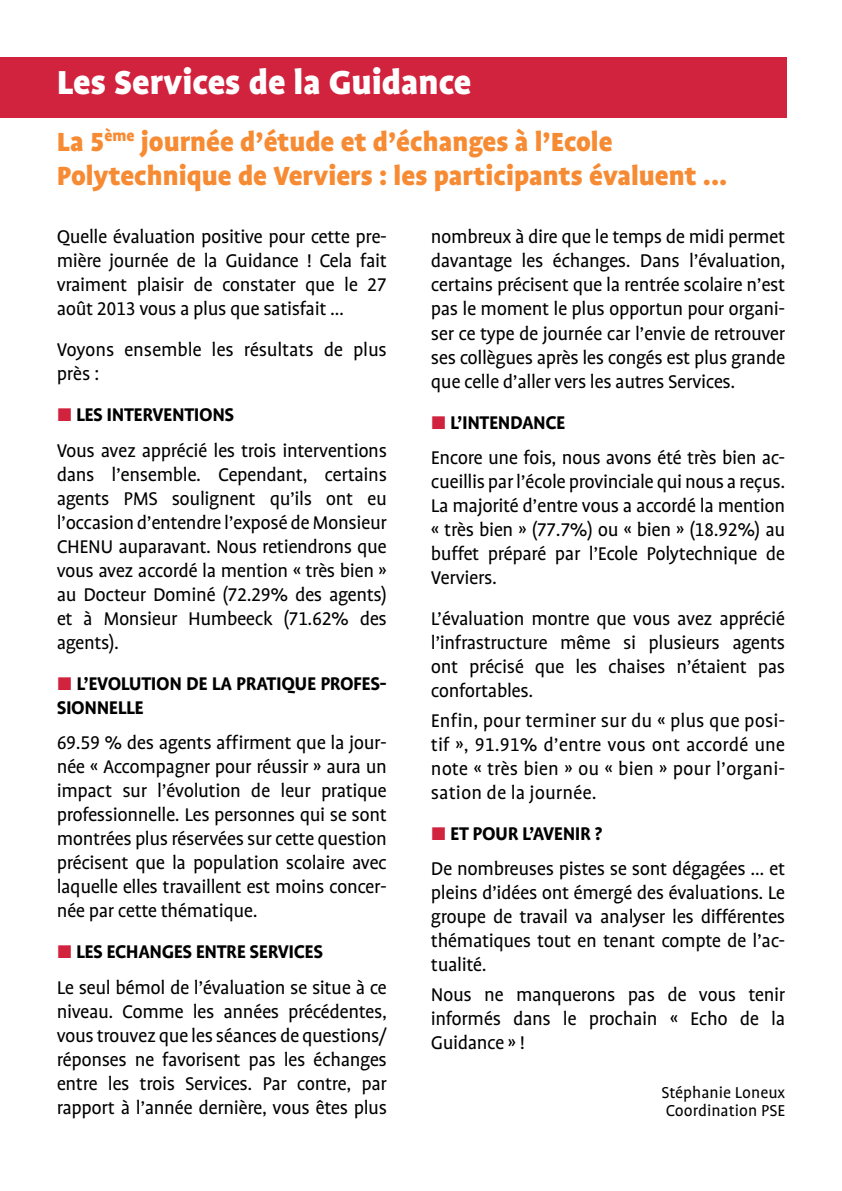
<style>
.page{position:relative;width:842px;height:1191px;background:#fff}
.page>*{position:absolute;margin:0;border:0;box-sizing:border-box;transform-origin:0 0}
.t1{font:900 38px "Profile OT";color:#fff}
.t2{font:900 30px/34px "Profile OT";color:#f68b33}
.t3{font:21px/24px "Profile OT";letter-spacing:-.02em;color:#000;text-align:justify}
.t4{font:700 21px/24px "Profile OT";letter-spacing:-.02em;color:#000}
.t5{font:18px/18px "Profile OT";color:#000}
.s1{font-weight:700;color:#d1223e}
.s2{font-weight:700}
.s3{color:#d1223e}
</style>
<div class="page">
<div style="left:0;top:57px;width:787px;height:61px;background:#d1223e"></div>
<h1 class="t1" style="left:57px;top:61px;width:416px">Les Services de la Guidance</h1>
<h2 class="t2" style="left:57px;top:126px;width:672px">La 5<sup>ème</sup> journée d’étude et d’échanges à l’Ecole<br>Polytechnique de Verviers : les participants évaluent ...</h2>
<p class="t3" style="left:57px;top:225px;width:332px">Quelle évaluation positive pour cette pre&shy;mière journée de la Guidance ! Cela fait vraiment plaisir de constater que le 27 août 2013 vous a plus que satisfait …</p>
<p class="t3" style="left:57px;top:338px;width:332px">Voyons ensemble les résultats de plus près :</p>
<p class="t3" style="left:57px;top:398px;width:332px;line-height:35.4px"><span class="s1">▪</span> <span class="s2">LES INTERVENTIONS<br></span>Vous avez apprécié les trois interventions</p>
<p class="t3" style="left:57px;top:463px;width:332px">dans l’ensemble. Cependant, certains agents PMS soulignent qu’ils ont eu l’occasion d’entendre l’exposé de Monsieur CHENU auparavant. Nous retiendrons que vous avez accordé la mention « très bien » au Docteur Dominé (72.29% des agents) et à Monsieur Humbeeck (71.62% des agents).</p>
<p class="t4" style="left:57px;top:672px;width:332px"><span class="s3">▪</span> L’EVOLUTION DE LA PRATIQUE PROFES-<br>SIONNELLE</p>
<p class="t3" style="left:57px;top:731px;width:332px">69.59 % des agents affirment que la jour&shy;née « Accompagner pour réussir » aura un impact sur l’évolution de leur pratique professionnelle. Les personnes qui se sont montrées plus réservées sur cette question précisent que la population scolaire avec laquelle elles travaillent est moins concer&shy;née par cette thématique.</p>
<p class="t3" style="left:57px;top:934px;width:332px;line-height:35.4px"><span class="s1">▪</span> <span class="s2">LES ECHANGES ENTRE SERVICES<br></span>Le seul bémol de l’évaluation se situe à ce</p>
<p class="t3" style="left:57px;top:999px;width:332px">niveau. Comme les années précédentes, vous trouvez que les séances de questions/ réponses ne favorisent pas les échanges entre les trois Services. Par contre, par rapport à l’année dernière, vous êtes plus</p>
<p class="t3" style="left:431px;top:225px;width:356px">nombreux à dire que le temps de midi permet davantage les échanges. Dans l’évaluation, certains précisent que la rentrée scolaire n’est pas le moment le plus opportun pour organi&shy;ser ce type de journée car l’envie de retrouver ses collègues après les congés est plus grande que celle d’aller vers les autres Services.</p>
<p class="t3" style="left:431px;top:405px;width:356px;line-height:35.4px"><span class="s1">▪</span> <span class="s2">L’INTENDANCE<br></span>Encore une fois, nous avons été très bien ac-</p>
<p class="t3" style="left:431px;top:470px;width:356px">cueillis par l’école provinciale qui nous a reçus.<br>La majorité d’entre vous a accordé la mention « très bien » (77.7%) ou « bien » (18.92%) au buffet préparé par l’Ecole Polytechnique de Verviers.</p>
<p class="t3" style="left:431px;top:607px;width:356px">L’évaluation montre que vous avez apprécié l’infrastructure même si plusieurs agents ont précisé que les chaises n’étaient pas confortables.</p>
<p class="t3" style="left:431px;top:708px;width:356px">Enfin, pour terminer sur du « plus que posi&shy;tif », 91.91% d’entre vous ont accordé une note « très bien » ou « bien » pour l’organi&shy;sation de la journée.</p>
<p class="t3" style="left:431px;top:816px;width:356px;line-height:35.4px"><span class="s1">▪</span> <span class="s2">ET POUR L’AVENIR ?<br></span>De nombreuses pistes se sont dégagées … et</p>
<p class="t3" style="left:431px;top:881px;width:356px">pleins d’idées ont émergé des évaluations. Le groupe de travail va analyser les différentes thématiques tout en tenant compte de l’ac&shy;tualité.</p>
<p class="t3" style="left:431px;top:982px;width:356px">Nous ne manquerons pas de vous tenir informés dans le prochain « Echo de la Guidance » !</p>
<p class="t5" style="left:661px;top:1083px;width:125px">Stéphanie Loneux<br>Coordination PSE</p>
</div>
